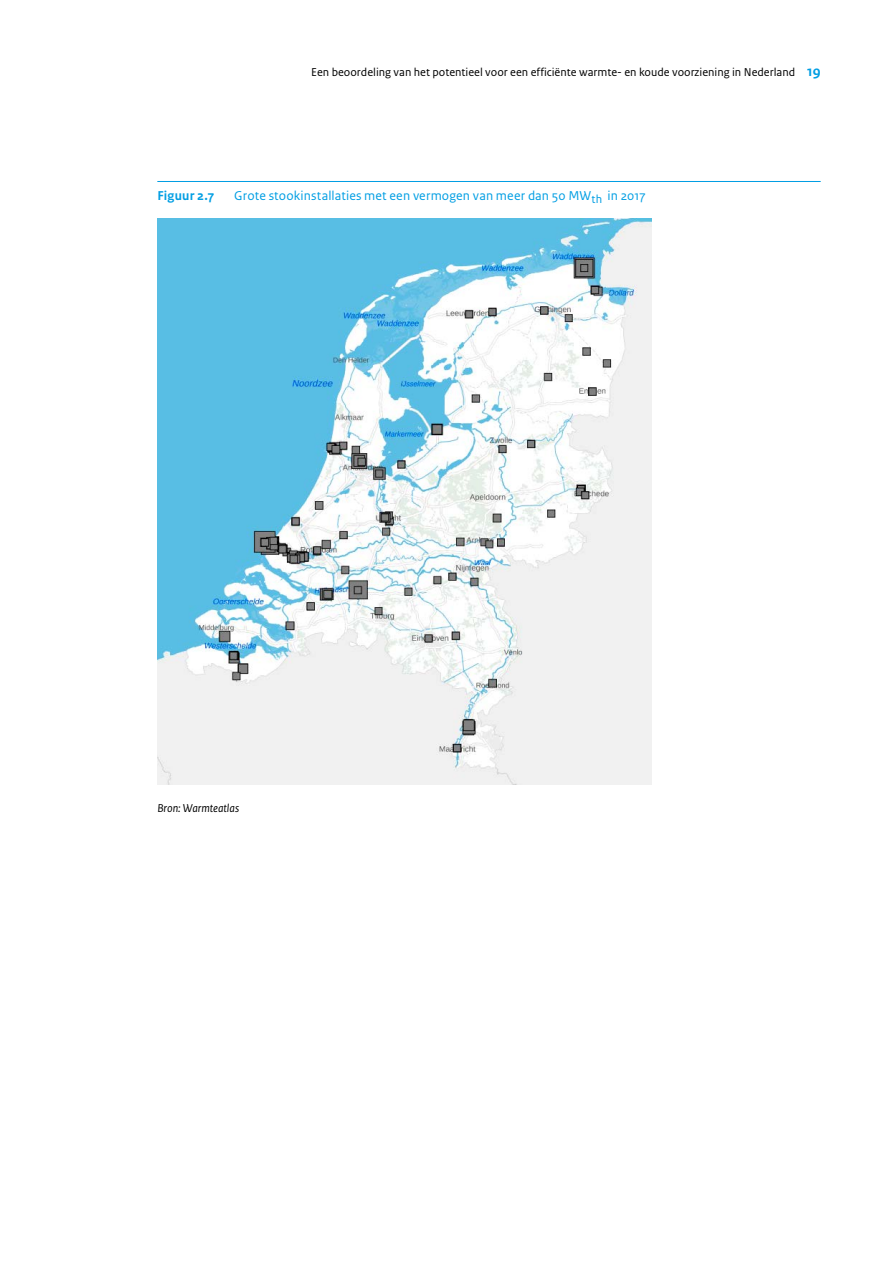
<style>
.page{position:relative;width:893px;height:1263px;background:#fff}
.page>*{position:absolute;margin:0;border:0;box-sizing:border-box;transform-origin:0 0}
.Tabel___Figuur_Titel{font:13.5px "Rijksoverheid Sans Text";letter-spacing:.01em;color:#009ee3}
.Tabel___Figuur_Titel-2{font:700 13.5px "Rijksoverheid Sans Text";letter-spacing:.015em;color:#009ee3}
.t1{font:12px "Rijksoverheid Sans Text";color:#000}
._13_RO_tabel_bijschr{font:italic 12px "Rijksoverheid Sans Text";color:#000}
.s1{font-weight:700;font-size:15px;color:#009ee3}
</style>
<div class="page">
<hr style="left:157px;top:181px;width:664px;height:1px;background:#009ee3">
<img style="left:157px;top:218px;width:494px;height:567px">
<p class="t1" style="left:311px;top:65px;width:511px">Een beoordeling van het potentieel voor een efficiënte warmte- en koude voorziening in Nederland <span class="s1">19</span></p>
<p class="Tabel___Figuur_Titel-2" style="left:157px;top:188px;width:58px">Figuur 2.7</p>
<p class="Tabel___Figuur_Titel" style="left:234px;top:188px;width:413px">Grote stookinstallaties met een vermogen van meer dan 50 MW<sub>th</sub> in 2017</p>
<p class="_13_RO_tabel_bijschr" style="left:157px;top:801px;width:83px">Bron: Warmteatlas</p>
</div>
